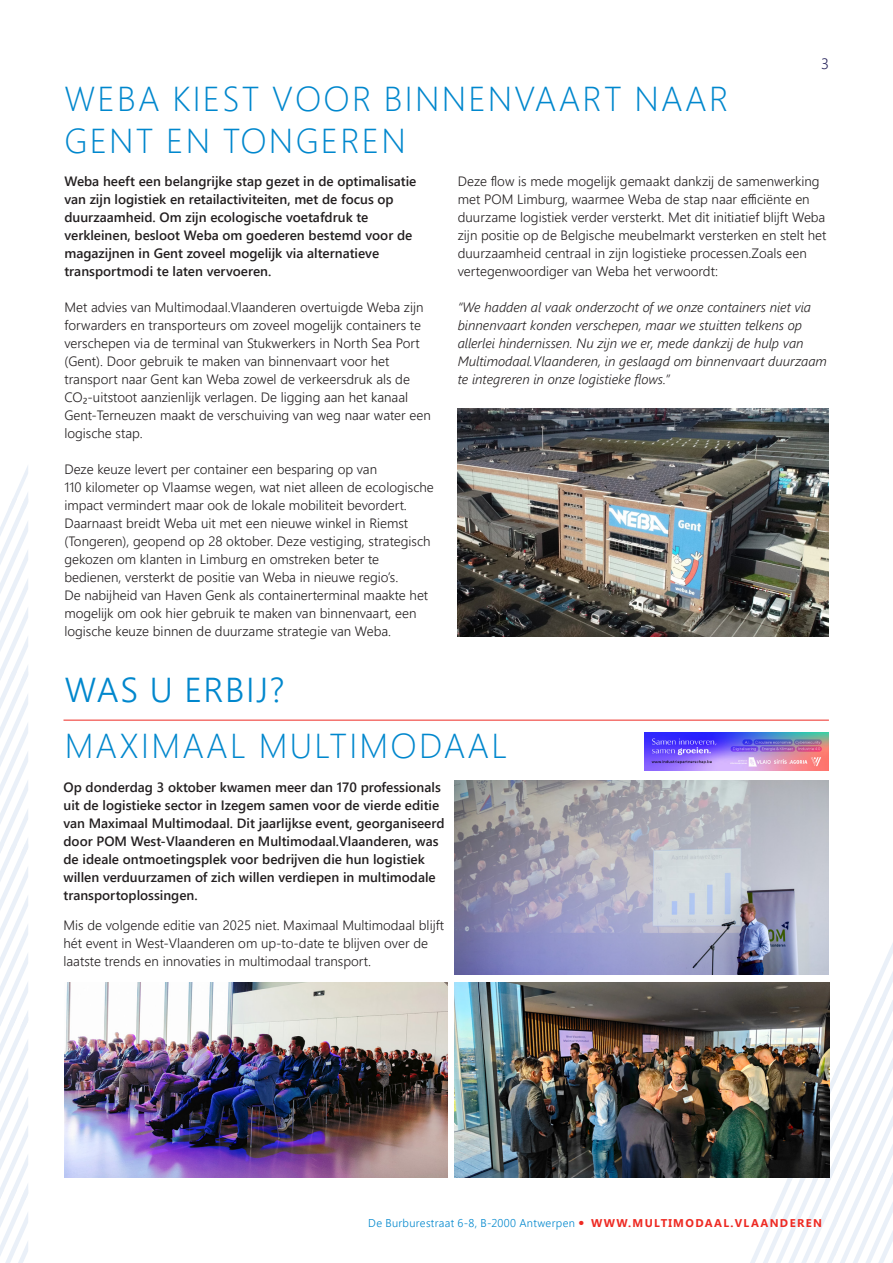
<style>
.page{position:relative;width:893px;height:1263px;background:#fff}
.page>*{position:absolute;margin:0;border:0;box-sizing:border-box;transform-origin:0 0}
.T1_subheader{font:300 34.5px "Segoe UI";letter-spacing:.065em;color:#0087cd}
.T1_header{font:300 34.5px "Segoe UI";letter-spacing:.05em;color:#0087cd}
.t1{font:300 15px "Segoe UI";color:#29265d}
.body{font:300 13.5px/18px "Segoe UI";color:#231f20}
.body-2{font:600 13.5px/18px "Segoe UI";color:#231f20}
.body-3{font:italic 300 13.5px/18px "Segoe UI";color:#231f20}
.t2{font:300 11.25px "Segoe UI";letter-spacing:.025em;color:#0087cd}
.s1{font-size:18px;color:#ee2a23}
.s2{font-weight:700;color:#ee2a23}
</style>
<div class="page">
<svg style="left:562px;top:943px;width:331px;height:320px"></svg>
<svg style="left:0;top:466px;width:28px;height:797px"></svg>
<img style="left:457px;top:408px;width:372px;height:229px">
<hr style="left:63px;top:720px;width:766px;height:1px;background:#ee2a23">
<img style="left:454px;top:781px;width:375px;height:193px">
<img style="left:64px;top:982px;width:383px;height:196px">
<img style="left:454px;top:982px;width:376px;height:196px">
<img style="left:644px;top:733px;width:184px;height:38px">
<p class="T1_subheader" style="left:64px;top:66px;width:665px">WEBA KIEST VOOR BINNENVAART NAAR</p>
<p class="T1_subheader" style="left:64px;top:108px;width:343px">GENT EN TONGEREN</p>
<p class="t1" style="left:821px;top:50px;width:9px">3</p>
<p class="body-2" style="left:64px;top:171px;width:354px">Weba heeft een belangrijke stap gezet in de optimalisatie van zijn logistiek en retailactiviteiten, met de focus op duurzaamheid. Om zijn ecologische voetafdruk te verkleinen, besloot Weba om goederen bestemd voor de magazijnen in Gent zoveel mogelijk via alternatieve transportmodi te laten vervoeren.</p>
<p class="body" style="left:64px;top:297px;width:368px">Met advies van Multimodaal.Vlaanderen overtuigde Weba zijn forwarders en transporteurs om zoveel mogelijk containers te verschepen via de terminal van Stukwerkers in North Sea Port (Gent). Door gebruik te maken van binnenvaart voor het transport naar Gent kan Weba zowel de verkeersdruk als de CO₂-uitstoot aanzienlijk verlagen. De ligging aan het kanaal Gent-Terneuzen maakt de verschuiving van weg naar water een logische stap.</p>
<p class="body" style="left:64px;top:459px;width:371px">Deze keuze levert per container een besparing op van<br>110 kilometer op Vlaamse wegen, wat niet alleen de ecologische impact vermindert maar ook de lokale mobiliteit bevordert.</p>
<p class="body" style="left:64px;top:513px;width:368px">Daarnaast breidt Weba uit met een nieuwe winkel in Riemst (Tongeren), geopend op 28 oktober. Deze vestiging, strategisch gekozen om klanten in Limburg en omstreken beter te bedienen, versterkt de positie van Weba in nieuwe regio’s.</p>
<p class="body" style="left:64px;top:585px;width:365px">De nabijheid van Haven Genk als containerterminal maakte het mogelijk om ook hier gebruik te maken van binnenvaart, een logische keuze binnen de duurzame strategie van Weba.</p>
<p class="T1_header" style="left:65px;top:657px;width:221px">WAS U ERBIJ?</p>
<p class="body" style="left:458px;top:171px;width:370px">Deze flow is mede mogelijk gemaakt dankzij de samenwerking met POM Limburg, waarmee Weba de stap naar efficiënte en duurzame logistiek verder versterkt. Met dit initiatief blijft Weba zijn positie op de Belgische meubelmarkt versterken en stelt het duurzaamheid centraal in zijn logistieke processen.Zoals een vertegenwoordiger van Weba het verwoordt:</p>
<p class="body-3" style="left:458px;top:296px;width:371px">“We hadden al vaak onderzocht of we onze containers niet via binnenvaart konden verschepen, maar we stuitten telkens op allerlei hindernissen. Nu zijn we er, mede dankzij de hulp van Multimodaal.Vlaanderen, in geslaagd om binnenvaart duurzaam te integreren in onze logistieke flows.”</p>
<p class="T1_subheader" style="left:65px;top:713px;width:444px">MAXIMAAL MULTIMODAAL</p>
<p class="body-2" style="left:63px;top:777px;width:382px">Op donderdag 3 oktober kwamen meer dan 170 professionals uit de logistieke sector in Izegem samen voor de vierde editie van Maximaal Multimodaal. Dit jaarlijkse event, georganiseerd door POM West-Vlaanderen en Multimodaal.Vlaanderen, was de ideale ontmoetingsplek voor bedrijven die hun logistiek willen verduurzamen of zich willen verdiepen in multimodale transportoplossingen.</p>
<p class="body" style="left:63px;top:915px;width:382px">Mis de volgende editie van 2025 niet. Maximaal Multimodaal blijft hét event in West-Vlaanderen om up-to-date te blijven over de laatste trends en innovaties in multimodaal transport.</p>
<p class="t2" style="left:368px;top:1212px;width:455px">De Burburestraat 6-8, B-2000 Antwerpen <span class="s1">•</span> <span class="s2">WWW.MULTIMODAAL.VLAANDEREN</span></p>
</div>
